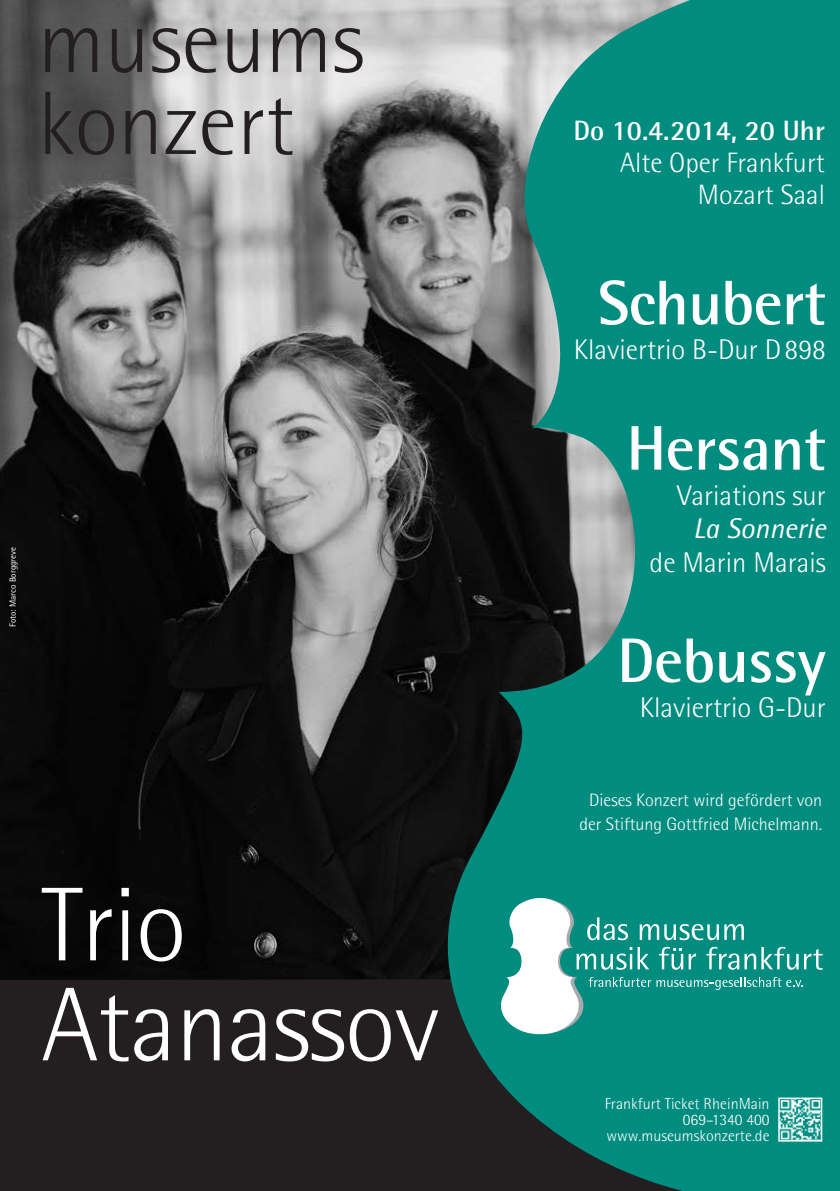
<style>
.page{position:relative;width:840px;height:1191px;background:#fff}
.page>*{position:absolute;margin:0;border:0;box-sizing:border-box;transform-origin:0 0}
.t1{font:300 105px/100px "Rotis Semi Sans";letter-spacing:-.01em;color:#fff}
.t2{font:300 90px/82px "Rotis Semi Sans";color:#231f20}
.t3{font:700 63px "Rotis Semi Sans";letter-spacing:-.01em;color:#fff}
.t4{font:300 28.4px "Rotis Semi Sans";color:#fff}
.t5{font:italic 28.4px "Rotis Semi Sans";color:#fff}
.t6{font:300 28px/32px "Rotis Semi Sans";color:#fff;text-align:right}
.t7{font:700 28px "Rotis Semi Sans";color:#fff}
.t8{font:300 18px/24px "Rotis Semi Sans";color:#fff;text-align:center}
.t9{font:300 16px/16px "Rotis Semi Sans";color:#fff;text-align:right}
.t10{font:9px "Rotis Sans Serif";color:#fff}
</style>
<div class="page">
<img style="left:0;top:0;width:447px;height:979px">
<div style="left:0;top:979px;width:447px;height:212px;background:#231f20"></div>
<svg style="left:447px;top:0;width:392px;height:1191px;background:#187b72"></svg>
<hr style="left:770px;top:1188px;width:69px;height:3px;background:#008c7f">
<svg style="left:500px;top:898px;width:322px;height:136px"></svg>
<img style="left:780px;top:1100px;width:38px;height:38px">
<div style="left:777px;top:1097px;width:44px;height:44px;border:2px solid #fff"></div>
<h2 class="t2" style="left:38px;top:0;width:327px">museums konzert</h2>
<p class="t10" style="left:8px;top:627px;width:82px;rotate:-90deg">Foto: Marco Borggreve</p>
<h1 class="t1" style="left:42px;top:874px;width:399px">Trio<br>Atanassov</h1>
<p class="t7" style="left:573px;top:113px;width:253px">Do 10.4.2014, 20 Uhr</p>
<p class="t6" style="left:619px;top:147px;width:206px">Alte Oper Frankfurt<br>Mozart Saal</p>
<h3 class="t3" style="left:597px;top:264px;width:229px">Schubert</h3>
<p class="t4" style="left:573px;top:333px;width:253px">Klaviertrio B-Dur D 898</p>
<h3 class="t3" style="left:626px;top:409px;width:201px">Hersant</h3>
<p class="t4" style="left:676px;top:479px;width:150px">Variations sur</p>
<p class="t5" style="left:693px;top:511px;width:134px">La Sonnerie</p>
<p class="t4" style="left:649px;top:545px;width:178px">de Marin Marais</p>
<h3 class="t3" style="left:617px;top:622px;width:210px">Debussy</h3>
<p class="t4" style="left:639px;top:691px;width:187px">Klaviertrio G-Dur</p>
<p class="t8" style="left:579px;top:788px;width:244px">Dieses Konzert wird gefördert von der Stiftung Gottfried Michelmann.</p>
<p class="t9" style="left:604px;top:1095px;width:166px">Frankfurt Ticket RheinMain<br>069–1340 400 www.museumskonzerte.de</p>
</div>
